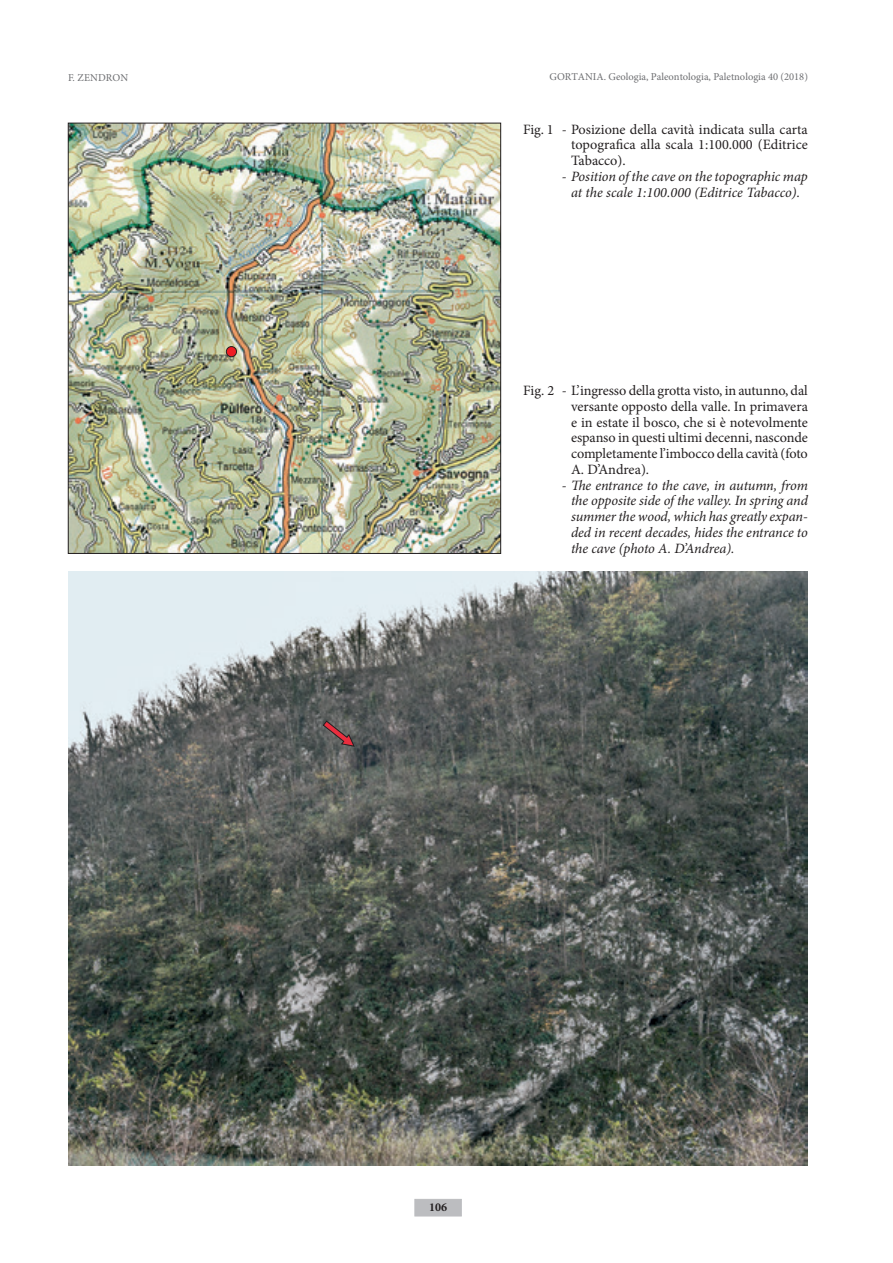
<style>
.page{position:relative;width:893px;height:1263px;background:#fff}
.page>*{position:absolute;margin:0;border:0;box-sizing:border-box;transform-origin:0 0}
.t1{font:14.25px/15.8px "Minion Pro";letter-spacing:-.005em;color:#231f20;text-align:justify}
.t2{font:italic 14.25px/15.8px "Minion Pro";letter-spacing:-.005em;color:#231f20;text-align:center}
.t3{font:700 12px "Minion Pro";color:#231f20}
.t4{font:10.5px "Minion Pro";color:#6c6d70}
</style>
<div class="page">
<div style="left:415px;top:1199px;width:46px;height:17px;background:#bcbdc0"></div>
<img style="left:70px;top:125px;width:429px;height:427px">
<div style="left:226px;top:347px;width:10px;height:10px;background:#ee1d23;border-radius:50%"></div>
<div style="left:226px;top:346px;width:11px;height:11px;border:1px solid #231f20;border-radius:50%"></div>
<img style="left:68px;top:571px;width:740px;height:594px">
<svg style="left:323px;top:721px;width:31px;height:25px"></svg>
<p class="t4" style="left:68px;top:70px;width:62px">F. ZENDRON</p>
<p class="t4" style="left:549px;top:70px;width:260px">GORTANIA. Geologia, Paleontologia, Paletnologia 40 (2018)</p>
<p class="t1" style="left:571px;top:121px;width:238px;text-indent:-48px">Fig. 1 - Posizione della cavità indicata sulla carta topografica alla scala 1:100.000 (Editrice Tabacco).</p>
<p class="t2" style="left:562px;top:168px;width:248px">- Position of the cave on the topographic map at the scale 1:100.000 (Editrice Tabacco).</p>
<p class="t1" style="left:571px;top:383px;width:238px;text-indent:-48px">Fig. 2 - L’ingresso della grotta visto, in autunno, dal versante opposto della valle. In primavera e in estate il bosco, che si è notevolmente espanso in questi ultimi decenni, nasconde completamente l’imbocco della cavità (foto A. D’Andrea).</p>
<p class="t2" style="left:571px;top:477px;width:238px;text-align:justify;text-indent:-9px">- The entrance to the cave, in autumn, from the opposite side of the valley. In spring and summer the wood, which has greatly expan&shy;ded in recent decades, hides the entrance to the cave (photo A. D’Andrea).</p>
<p class="t3" style="left:429px;top:1198px;width:19px">106</p>
</div>
